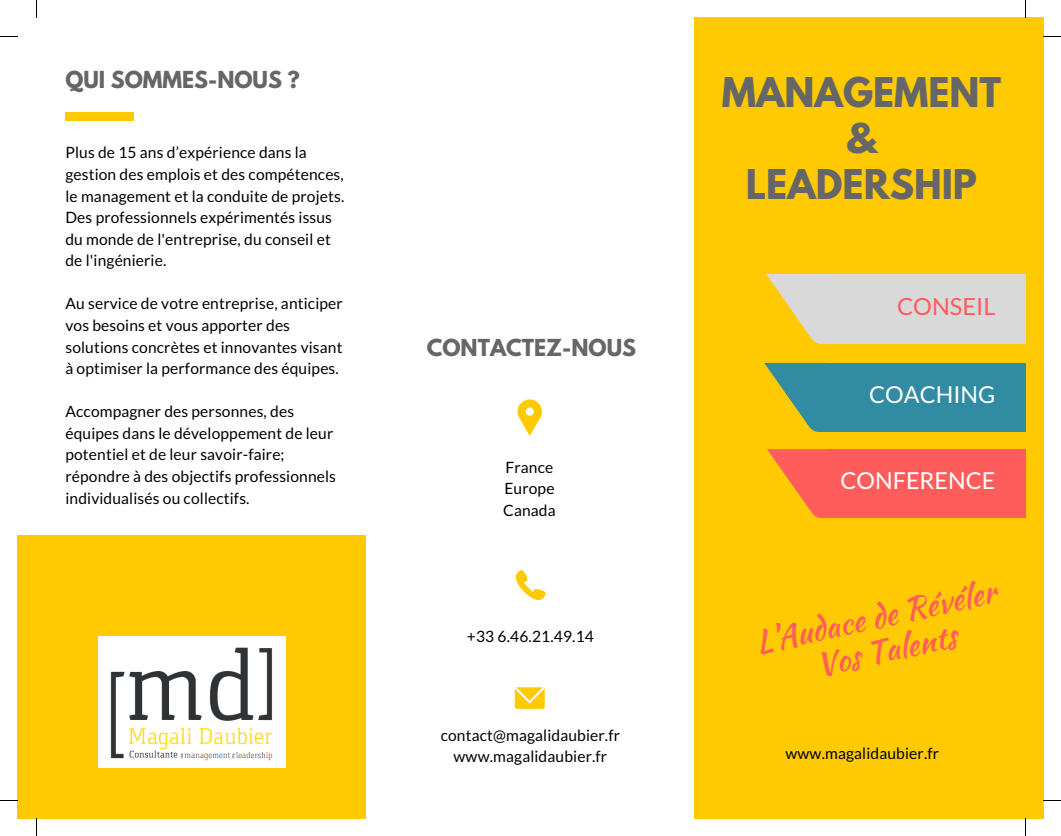
<style>
.page{position:relative;width:1061px;height:836px;background:#fff}
.page>*{position:absolute;margin:0;border:0;box-sizing:border-box;transform-origin:0 0}
.t1{font:700 36.38px/46px "League Spartan";color:#666;text-align:center}
.t2{font:31.12px/34.6px "Kaushan Script";color:#ff5c5c;text-align:center}
.t3{font:23.62px "Lato";color:#ff5c5c}
.t4{font:23.38px "Lato";color:#fff}
.t5{font:700 20.75px "League Spartan";color:#666}
.t6{font:15.62px/21.5px "Lato";letter-spacing:.01em;color:#000}
</style>
<div class="page">
<div style="left:694px;top:18px;width:349px;height:800px;background:#ffca02"></div>
<div style="left:828px;top:274px;width:171px;height:69px;background:#d9d9d9"></div>
<div style="left:998px;top:274px;width:28px;height:69px;background:#d9d9d9"></div>
<svg style="left:766px;top:274px;width:62px;height:69px"></svg>
<div style="left:826px;top:363px;width:174px;height:68px;background:#318ba2"></div>
<div style="left:999px;top:363px;width:27px;height:68px;background:#318ba2"></div>
<svg style="left:764px;top:363px;width:62px;height:68px"></svg>
<div style="left:828px;top:449px;width:172px;height:69px;background:#ff5c5c"></div>
<div style="left:999px;top:449px;width:27px;height:69px;background:#ff5c5c"></div>
<svg style="left:767px;top:449px;width:61px;height:69px"></svg>
<div style="left:66px;top:112px;width:68px;height:9px;background:#ffca02"></div>
<div style="left:18px;top:535px;width:348px;height:283px;background:#ffca02"></div>
<img style="left:98px;top:637px;width:188px;height:131px">
<svg style="left:516px;top:570px;width:30px;height:30px"></svg>
<svg style="left:515px;top:687px;width:30px;height:22px"></svg>
<svg style="left:518px;top:399px;width:24px;height:37px"></svg>
<svg style="left:36px;top:0;width:1px;height:18px"></svg>
<svg style="left:0;top:36px;width:18px;height:1px"></svg>
<svg style="left:1025px;top:0;width:1px;height:18px"></svg>
<svg style="left:1043px;top:36px;width:18px;height:1px"></svg>
<svg style="left:1025px;top:818px;width:1px;height:18px"></svg>
<svg style="left:1043px;top:800px;width:18px;height:1px"></svg>
<svg style="left:36px;top:818px;width:1px;height:18px"></svg>
<svg style="left:0;top:800px;width:18px;height:1px"></svg>
<h3 class="t5" style="left:65px;top:69px;width:236px">QUI SOMMES-NOUS ?</h3>
<p class="t6" style="left:65px;top:142px;width:280px">Plus de 15 ans d’expérience dans la gestion des emplois et des compétences, le management et la conduite de projets.<br>Des professionnels expérimentés issus du monde de l'entreprise, du conseil et de l'ingénierie.</p>
<p class="t6" style="left:65px;top:293px;width:279px">Au service de votre entreprise, anticiper vos besoins et vous apporter des solutions concrètes et innovantes visant à optimiser la performance des équipes.</p>
<p class="t6" style="left:65px;top:400px;width:272px">Accompagner des personnes, des équipes dans le développement de leur potentiel et de leur savoir-faire; répondre à des objectifs professionnels individualisés ou collectifs.</p>
<h3 class="t5" style="left:427px;top:337px;width:211px">CONTACTEZ-NOUS</h3>
<p class="t6" style="left:503px;top:456px;width:54px">France<br>Europe<br>Canada</p>
<p class="t6" style="left:467px;top:625px;width:128px">+33 6.46.21.49.14</p>
<p class="t6" style="left:441px;top:724px;width:181px;text-align:center">contact@magalidaubier.fr www.magalidaubier.fr</p>
<h1 class="t1" style="left:722px;top:74px;width:281px">MANAGEMENT &amp;<br>LEADERSHIP</h1>
<h3 class="t3" style="left:897px;top:292px;width:100px">CONSEIL</h3>
<h3 class="t4" style="left:869px;top:380px;width:128px">COACHING</h3>
<h3 class="t4" style="left:840px;top:466px;width:156px">CONFERENCE</h3>
<h2 class="t2" style="left:752px;top:625px;width:246px;rotate:-12deg">L'Audace de Révéler<br>Vos Talents</h2>
<p class="t6" style="left:785px;top:742px;width:155px">www.magalidaubier.fr</p>
</div>
